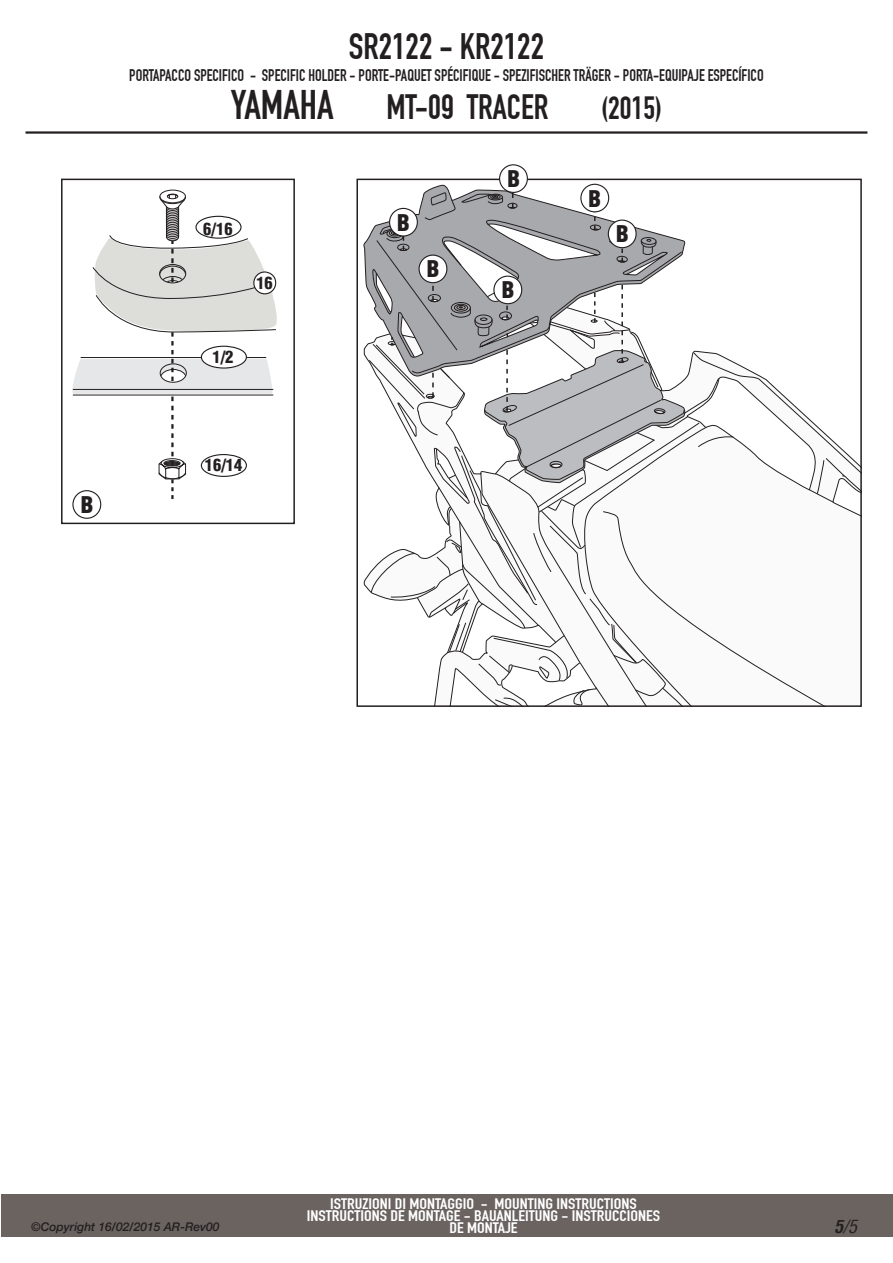
<style>
.page{position:relative;width:893px;height:1263px;background:#fff}
.page>*{position:absolute;margin:0;border:0;box-sizing:border-box;transform-origin:0 0}
.t1{font:40.5px "DIN Engschrift Alternate";color:#231f20}
.t2{font:36px "DIN Engschrift Alternate";color:#231f20}
.t3{font:34.5px "DIN Engschrift Alternate";color:#231f20}
.t4{font:31.5px "DIN Engschrift Alternate";color:#231f20}
.t5{font:900 condensed 22.5px "Helvetica";color:#231f20}
.t6{font:italic condensed 18px "Helvetica";color:#231f20}
.t7{font:16.5px "DIN Engschrift Alternate";color:#231f20;scale:.95 1}
.t8{font:900 condensed 16.5px "Helvetica";color:#231f20}
.t9{font:15px/12px "DIN Engschrift Alternate";color:#fff;text-align:center;scale:1.2 1}
.t10{font:italic 500 12px "Helvetica Neue";color:#231f20}
.s1{font-weight:700}
</style>
<div class="page">
<div style="left:1px;top:1194px;width:891px;height:43px;background:#6b6360"></div>
<hr style="left:26px;top:131px;width:841px;height:3px;background:#231f20">
<div style="left:61px;top:179px;width:234px;height:345px;background:#fff;border:2px solid #231f20"></div>
<svg style="left:363px;top:236px;width:6px;height:127px"></svg>
<svg style="left:369px;top:173px;width:492px;height:533px"></svg>
<div style="left:494px;top:276px;width:28px;height:28px;background:#fff;border-radius:50%"></div>
<div style="left:493px;top:276px;width:29px;height:28px;border:1px solid #231f20;border-radius:50%"></div>
<div style="left:608px;top:220px;width:28px;height:28px;background:#fff;border-radius:50%"></div>
<div style="left:608px;top:220px;width:29px;height:28px;border:1px solid #231f20;border-radius:50%"></div>
<div style="left:419px;top:255px;width:28px;height:28px;background:#fff;border-radius:50%"></div>
<div style="left:419px;top:255px;width:28px;height:28px;border:1px solid #231f20;border-radius:50%"></div>
<div style="left:581px;top:184px;width:28px;height:28px;background:#fff;border-radius:50%"></div>
<div style="left:580px;top:184px;width:29px;height:28px;border:1px solid #231f20;border-radius:50%"></div>
<div style="left:390px;top:208px;width:27px;height:28px;background:#fff;border-radius:50%"></div>
<div style="left:389px;top:208px;width:29px;height:29px;border:1px solid #231f20;border-radius:50%"></div>
<div style="left:500px;top:165px;width:27px;height:27px;background:#fff;border-radius:50%"></div>
<div style="left:499px;top:164px;width:29px;height:29px;border:1px solid #231f20;border-radius:50%"></div>
<div style="left:72px;top:490px;width:29px;height:29px;border:1px solid #231f20;border-radius:50%"></div>
<svg style="left:72px;top:189px;width:205px;height:310px"></svg>
<h2 class="t2" style="left:349px;top:25px;width:197px">SR2122 - KR2122</h2>
<p class="t7" style="left:129px;top:65px;width:669px">PORTAPACCO SPECIFICO - SPECIFIC HOLDER - PORTE-PAQUET SPÉCIFIQUE - SPEZIFISCHER TRÄGER - PORTA-EQUIPAJE ESPECÍFICO</p>
<h1 class="t1" style="left:231px;top:81px;width:104px">YAMAHA</h1>
<h3 class="t3" style="left:386px;top:87px;width:164px">MT-09 TRACER</h3>
<h3 class="t4" style="left:601px;top:90px;width:62px">(2015)</h3>
<p class="t8" style="left:203px;top:218px;width:31px">6/16</p>
<p class="t8" style="left:256px;top:272px;width:18px">16</p>
<p class="t8" style="left:212px;top:347px;width:23px">1/2</p>
<h3 class="t5" style="left:397px;top:208px;width:14px">B</h3>
<h3 class="t5" style="left:427px;top:255px;width:14px">B</h3>
<h3 class="t5" style="left:507px;top:165px;width:14px">B</h3>
<h3 class="t5" style="left:502px;top:276px;width:14px">B</h3>
<h3 class="t5" style="left:589px;top:184px;width:14px">B</h3>
<h3 class="t5" style="left:616px;top:220px;width:14px">B</h3>
<h3 class="t5" style="left:81px;top:490px;width:14px">B</h3>
<p class="t8" style="left:205px;top:455px;width:39px">16/14</p>
<p class="t10" style="left:31px;top:1220px;width:190px">©Copyright 16/02/2015 AR-Rev00</p>
<p class="t9" style="left:307px;top:1197px;width:296px">ISTRUZIONI DI MONTAGGIO - MOUNTING INSTRUCTIONS<br>INSTRUCTIONS DE MONTAGE - BAUANLEITUNG - INSTRUCCIONES<br>DE MONTAJE</p>
<p class="t6" style="left:834px;top:1215px;width:25px"><span class="s1">5</span>/5</p>
</div>
